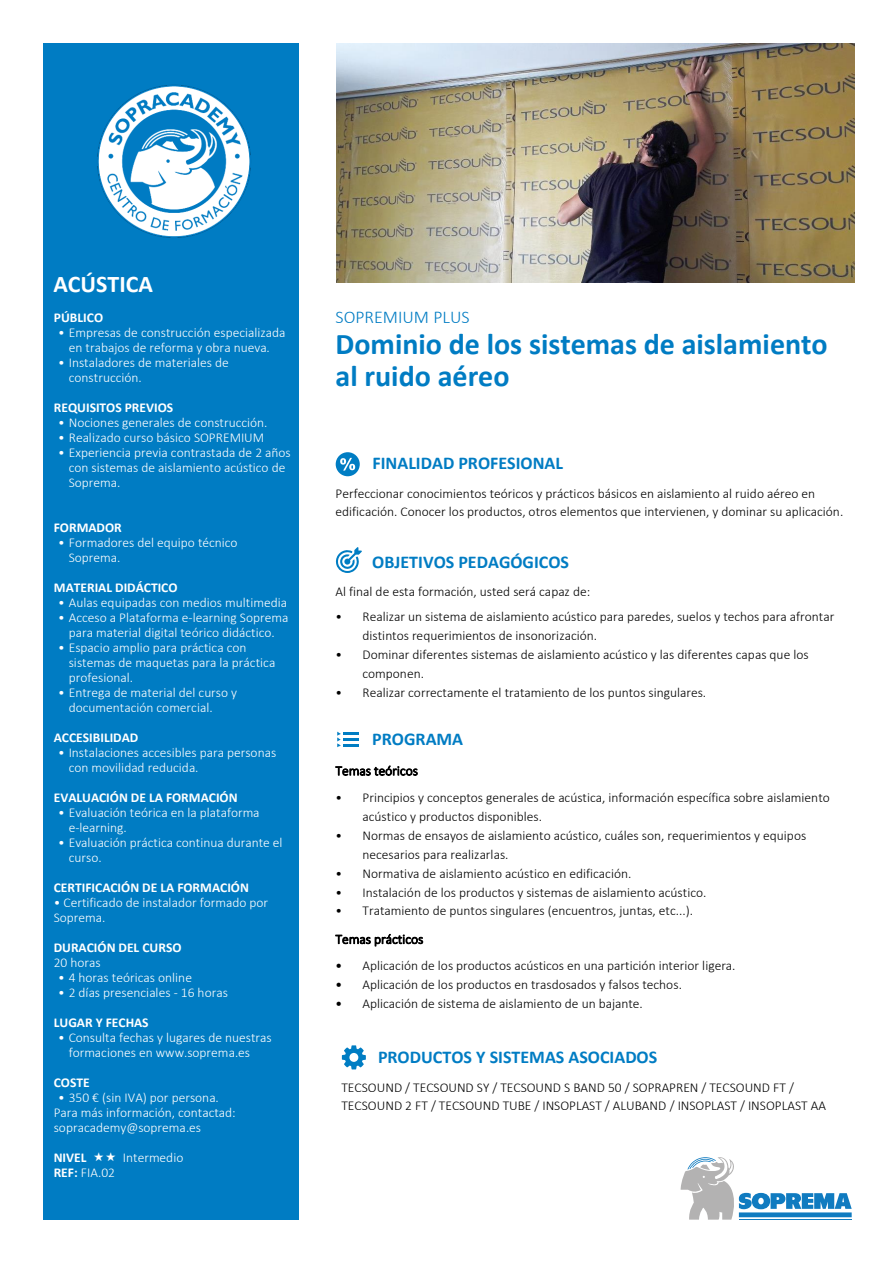
<style>
.page{position:relative;width:893px;height:1263px;background:#fff}
.page>*{position:absolute;margin:0;border:0;box-sizing:border-box;transform-origin:0 0}
.t1{font:700 30px/31.5px "Calibri";color:#007cc3}
.t2{font:700 24px "Calibri";color:#fff}
.t3{font:700 18px "Calibri";color:#007cc3}
.t4{font:300 18px "Calibri";color:#007cc3}
.t5{font:300 13.5px/19px "Calibri";color:#000}
.t6{font:300 13.5px/15px "Calibri";color:#fff}
.t7{font:700 13.5px/15px "Calibri";color:#fff}
.s1{font-weight:300}
.s2{font-weight:700}
.s3{font-weight:400}
</style>
<div class="page">
<div style="left:44px;top:43px;width:255px;height:1177px;background:#007cc3"></div>
<img style="left:97px;top:84px;width:154px;height:154px">
<svg style="left:336px;top:547px;width:26px;height:26px"></svg>
<div style="left:336px;top:452px;width:24px;height:24px;background:#007dc3;border-radius:50%"></div>
<svg style="left:340px;top:458px;width:15px;height:13px"></svg>
<svg style="left:337px;top:732px;width:21px;height:15px"></svg>
<svg style="left:342px;top:1045px;width:24px;height:24px"></svg>
<hr style="left:739px;top:1219px;width:113px;height:1px;background:#107bc0">
<svg style="left:681px;top:1157px;width:171px;height:62px"></svg>
<img style="left:336px;top:44px;width:518px;height:238px">
<p class="t2" style="left:53px;top:267px;width:101px">ACÚSTICA</p>
<p class="t7" style="left:54px;top:310px;width:51px">PÚBLICO</p>
<p class="t6" style="left:58px;top:325px;width:229px;text-align:center">• Empresas de construcción especializada en trabajos de reforma y obra nueva.</p>
<p class="t6" style="left:69px;top:355px;width:161px;text-indent:-11px">• Instaladores de materiales de construcción.</p>
<p class="t7" style="left:54px;top:400px;width:121px">REQUISITOS PREVIOS</p>
<p class="t6" style="left:58px;top:415px;width:211px">• Nociones generales de construcción.</p>
<p class="t6" style="left:58px;top:430px;width:207px">• Realizado curso básico SOPREMIUM</p>
<p class="t6" style="left:69px;top:445px;width:223px;text-indent:-11px">• Experiencia previa contrastada de 2 años con sistemas de aislamiento acústico de<br>Soprema.</p>
<p class="t7" style="left:54px;top:520px;width:70px">FORMADOR</p>
<p class="t6" style="left:69px;top:535px;width:170px;text-indent:-11px">• Formadores del equipo técnico<br>Soprema.</p>
<p class="t7" style="left:54px;top:580px;width:125px">MATERIAL DIDÁCTICO</p>
<p class="t6" style="left:58px;top:595px;width:230px">• Aulas equipadas con medios multimedia</p>
<p class="t6" style="left:58px;top:610px;width:232px;text-align:center">• Acceso a Plataforma e-learning Soprema para material digital teórico didáctico.</p>
<p class="t6" style="left:69px;top:640px;width:208px;text-indent:-11px">• Espacio amplio para práctica con sistemas de maquetas para la práctica profesional.</p>
<p class="t6" style="left:69px;top:685px;width:170px;text-indent:-11px">• Entrega de material del curso y documentación comercial.</p>
<p class="t7" style="left:54px;top:730px;width:86px">ACCESIBILIDAD</p>
<p class="t6" style="left:69px;top:745px;width:209px;text-indent:-11px">• Instalaciones accesibles para personas con movilidad reducida.</p>
<p class="t7" style="left:54px;top:790px;width:185px">EVALUACIÓN DE LA FORMACIÓN</p>
<p class="t6" style="left:69px;top:805px;width:192px;text-indent:-11px">• Evaluación teórica en la plataforma e-learning.</p>
<p class="t6" style="left:69px;top:835px;width:215px;text-indent:-11px">• Evaluación práctica continua durante el curso.</p>
<p class="t7" style="left:54px;top:880px;width:197px">CERTIFICACIÓN DE LA FORMACIÓN</p>
<p class="t6" style="left:54px;top:895px;width:216px">• Certificado de instalador formado por<br>Soprema.</p>
<p class="t7" style="left:54px;top:940px;width:129px">DURACIÓN DEL CURSO<br><span class="s1">20 horas</span></p>
<p class="t6" style="left:58px;top:970px;width:135px">• 4 horas teóricas online</p>
<p class="t6" style="left:58px;top:985px;width:171px">• 2 días presenciales - 16 horas</p>
<p class="t7" style="left:54px;top:1015px;width:96px">LUGAR Y FECHAS</p>
<p class="t6" style="left:69px;top:1030px;width:205px;text-indent:-11px">• Consulta fechas y lugares de nuestras formaciones en www.soprema.es</p>
<p class="t7" style="left:54px;top:1075px;width:37px">COSTE</p>
<p class="t6" style="left:54px;top:1090px;width:184px;text-indent:4px">• 350 € (sin IVA) por persona.<br>Para más información, contactad: sopracademy@soprema.es</p>
<p class="t7" style="left:54px;top:1150px;width:34px">NIVEL</p>
<p class="t6" style="left:123px;top:1150px;width:62px">Intermedio</p>
<p class="t6" style="left:54px;top:1165px;width:63px"><span class="s2">REF:</span> FIA.02</p>
<p class="t4" style="left:336px;top:305px;width:136px">SOPREMIUM PLUS</p>
<p class="t1" style="left:336px;top:328px;width:494px">Dominio de los sistemas de aislamiento al ruido aéreo</p>
<p class="t3" style="left:372px;top:451px;width:192px">FINALIDAD PROFESIONAL</p>
<p class="t5" style="left:336px;top:485px;width:509px;line-height:17.9px">Perfeccionar conocimientos teóricos y prácticos básicos en aislamiento al ruido aéreo en edificación. Conocer los productos, otros elementos que intervienen, y dominar su aplicación.</p>
<p class="t3" style="left:372px;top:549px;width:198px">OBJETIVOS PEDAGÓGICOS</p>
<p class="t5" style="left:336px;top:582px;width:256px">Al final de esta formación, usted será capaz de:</p>
<p class="t5" style="left:363px;top:607px;width:473px;text-indent:-27px">• Realizar un sistema de aislamiento acústico para paredes, suelos y techos para afrontar distintos requerimientos de insonorización.</p>
<p class="t5" style="left:363px;top:645px;width:448px;text-indent:-27px">• Dominar diferentes sistemas de aislamiento acústico y las diferentes capas que los componen.</p>
<p class="t5" style="left:336px;top:683px;width:372px">• Realizar correctamente el tratamiento de los puntos singulares.</p>
<p class="t3" style="left:372px;top:726px;width:92px">PROGRAMA</p>
<p class="t5" style="left:336px;top:761px;width:84px">Temas teóricos</p>
<p class="t5" style="left:363px;top:787px;width:469px;text-indent:-27px">• Principios y conceptos generales de acústica, información específica sobre aislamiento acústico y productos disponibles.</p>
<p class="t5" style="left:363px;top:826px;width:445px;text-indent:-27px">• Normas de ensayos de aislamiento acústico, cuáles son, requerimientos y equipos necesarios para realizarlas.</p>
<p class="t5" style="left:336px;top:863px;width:297px">• Normativa de aislamiento acústico en edificación.</p>
<p class="t5" style="left:336px;top:882px;width:372px">• Instalación de los productos y sistemas de aislamiento acústico.</p>
<p class="t5" style="left:336px;top:897px;width:359px;line-height:28.2px">• Tratamiento de puntos singulares (encuentros, juntas, etc...).<br>Temas prácticos</p>
<p class="t5" style="left:336px;top:956px;width:401px"><span class="s3">•</span> Aplicación de los productos acústicos en una partición interior ligera.</p>
<p class="t5" style="left:336px;top:975px;width:348px"><span class="s3">•</span> Aplicación de los productos en trasdosados y falsos techos.</p>
<p class="t5" style="left:336px;top:994px;width:309px"><span class="s3">•</span> Aplicación de sistema de aislamiento de un bajante.</p>
<p class="t3" style="left:378px;top:1044px;width:281px">PRODUCTOS Y SISTEMAS ASOCIADOS</p>
<p class="t5" style="left:341px;top:1078px;width:486px;line-height:17.7px">TECSOUND / TECSOUND SY / TECSOUND S BAND 50 / SOPRAPREN / TECSOUND FT /<br>TECSOUND 2 FT / TECSOUND TUBE / INSOPLAST / ALUBAND / INSOPLAST / INSOPLAST AA</p>
</div>
